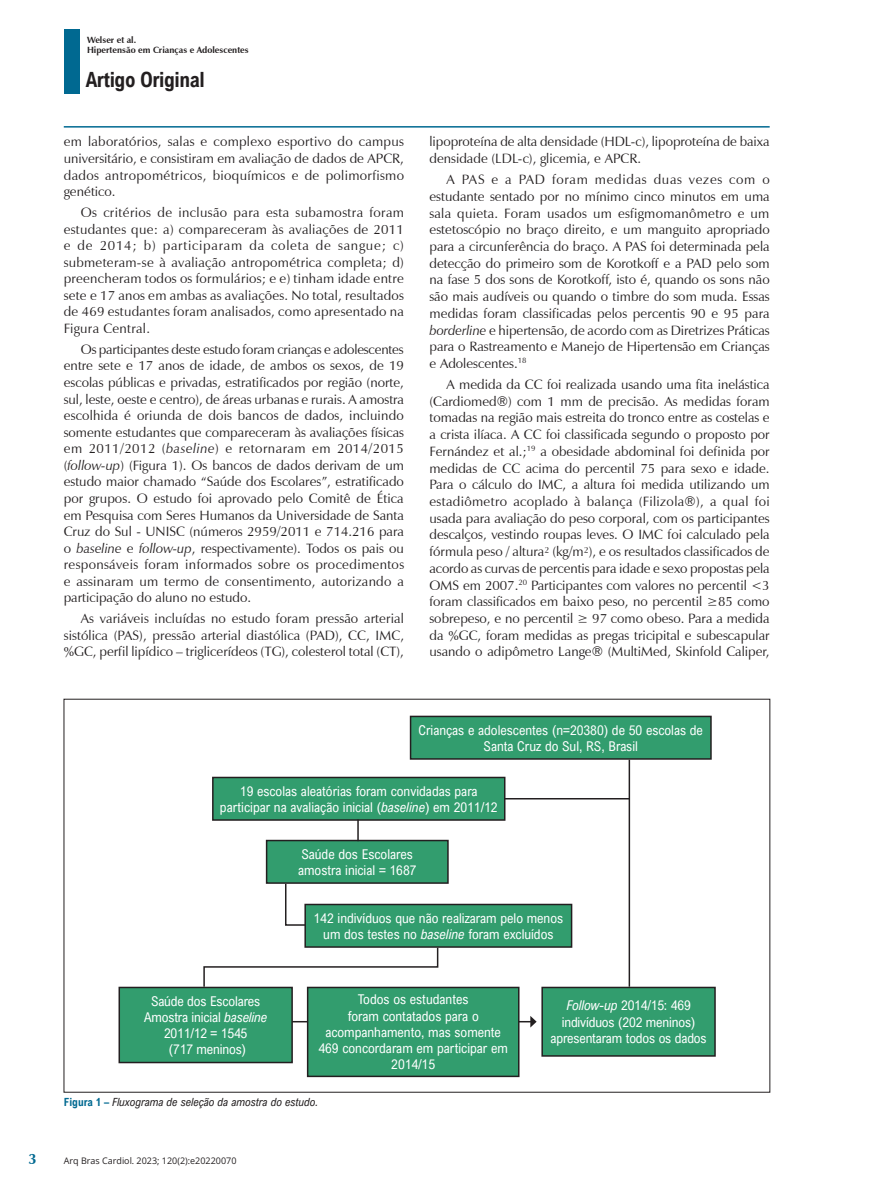
<style>
.page{position:relative;width:893px;height:1191px;background:#fff}
.page>*{position:absolute;margin:0;border:0;box-sizing:border-box;transform-origin:0 0}
.t1{font:700 21px "Arial Nova Cond";letter-spacing:-.02em;color:#231f20}
.t2{font:700 15px "Zapf Humanist 601 BT";color:#006991}
._01-TEXTO_BASICO{font:13.5px/16.6px "Zapf Humanist 601 BT";color:#231f20;text-align:justify}
.t3{font:13.5px/16.2px "Arial Nova Cond";color:#fff;text-align:center}
._06_-_LEGENDA_FIGURA{font:italic 11.25px "Arial Nova Cond";color:#231f20}
.t4{font:700 9px/10.8px "Zapf Humanist 601 BT";color:#231f20}
.t5{font:9px "Open Sans";color:#231f20}
.s1{font-style:italic}
.s2{font-weight:700;font-style:normal;color:#006991}
</style>
<div class="page">
<hr style="left:64px;top:126px;width:706px;height:2px;background:#006991">
<div style="left:64px;top:29px;width:16px;height:65px;background:#006991"></div>
<svg style="left:203px;top:947px;width:236px;height:41px"></svg>
<svg style="left:284px;top:883px;width:44px;height:43px"></svg>
<div style="left:411px;top:716px;width:300px;height:43px;background:#329d6e"></div>
<div style="left:410px;top:715px;width:302px;height:44px;border:2px solid #231f20"></div>
<div style="left:213px;top:777px;width:292px;height:43px;background:#329d6e"></div>
<div style="left:212px;top:776px;width:293px;height:44px;border:2px solid #231f20"></div>
<div style="left:119px;top:987px;width:173px;height:75px;background:#329d6e"></div>
<div style="left:119px;top:986px;width:174px;height:77px;border:2px solid #231f20"></div>
<div style="left:542px;top:987px;width:173px;height:69px;background:#329d6e"></div>
<div style="left:541px;top:986px;width:175px;height:70px;border:2px solid #231f20"></div>
<div style="left:308px;top:987px;width:211px;height:89px;background:#329d6e"></div>
<div style="left:307px;top:986px;width:212px;height:91px;border:2px solid #231f20"></div>
<div style="left:305px;top:904px;width:267px;height:43px;background:#329d6e"></div>
<div style="left:304px;top:903px;width:268px;height:44px;border:2px solid #231f20"></div>
<div style="left:267px;top:840px;width:181px;height:43px;background:#329d6e"></div>
<div style="left:266px;top:839px;width:183px;height:44px;border:2px solid #231f20"></div>
<svg style="left:519px;top:1015px;width:18px;height:12px"></svg>
<svg style="left:292px;top:1021px;width:16px;height:1px"></svg>
<hr style="left:357px;top:819px;width:2px;height:22px;background:#231f20">
<hr style="left:629px;top:759px;width:1px;height:227px;background:#231f20">
<hr style="left:504px;top:798px;width:125px;height:1px;background:#231f20">
<p class="t2" style="left:29px;top:1149px;width:10px">3</p>
<p class="t4" style="left:87px;top:34px;width:163px">Welser et al.<br>Hipertensão em Crianças e Adolescentes</p>
<h1 class="t1" style="left:86px;top:67px;width:121px">Artigo Original</h1>
<p class="_01-TEXTO_BASICO" style="left:64px;top:133px;width:342px">em laboratórios, salas e complexo esportivo do campus universitário, e consistiram em avaliação de dados de APCR, dados antropométricos, bioquímicos e de polimorfismo genético.</p>
<p class="_01-TEXTO_BASICO" style="left:64px;top:204px;width:342px;text-indent:17px">Os critérios de inclusão para esta subamostra foram estudantes que: a) compareceram às avaliações de 2011 e de 2014; b) participaram da coleta de sangue; c) submeteram-se à avaliação antropométrica completa; d) preencheram todos os formulários; e e) tinham idade entre sete e 17 anos em ambas as avaliações. No total, resultados de 469 estudantes foram analisados, como apresentado na Figura Central.</p>
<p class="_01-TEXTO_BASICO" style="left:64px;top:341px;width:342px;text-indent:17px">Os participantes deste estudo foram crianças e adolescentes entre sete e 17 anos de idade, de ambos os sexos, de 19 escolas públicas e privadas, estratificados por região (norte, sul, leste, oeste e centro), de áreas urbanas e rurais. A amostra escolhida é oriunda de dois bancos de dados, incluindo somente estudantes que compareceram às avaliações físicas em 2011/2012 (<span class="s1">baseline</span>) e retornaram em 2014/2015 (<span class="s1">follow-up</span>) (Figura 1). Os bancos de dados derivam de um estudo maior chamado “Saúde dos Escolares”, estratificado por grupos. O estudo foi aprovado pelo Comitê de Ética em Pesquisa com Seres Humanos da Universidade de Santa Cruz do Sul - UNISC (números 2959/2011 e 714.216 para o <span class="s1">baseline</span> e <span class="s1">follow-up</span>, respectivamente). Todos os pais ou responsáveis foram informados sobre os procedimentos e assinaram um termo de consentimento, autorizando a participação do aluno no estudo.</p>
<p class="_01-TEXTO_BASICO" style="left:64px;top:610px;width:342px;text-indent:17px">As variáveis incluídas no estudo foram pressão arterial sistólica (PAS), pressão arterial diastólica (PAD), CC, IMC, %GC, perfil lipídico – triglicerídeos (TG), colesterol total (CT),</p>
<p class="_01-TEXTO_BASICO" style="left:429px;top:133px;width:342px">lipoproteína de alta densidade (HDL-c), lipoproteína de baixa densidade (LDL-c), glicemia, e APCR.</p>
<p class="_01-TEXTO_BASICO" style="left:429px;top:171px;width:342px;text-indent:17px">A PAS e a PAD foram medidas duas vezes com o estudante sentado por no mínimo cinco minutos em uma sala quieta. Foram usados um esfigmomanômetro e um estetoscópio no braço direito, e um manguito apropriado para a circunferência do braço. A PAS foi determinada pela detecção do primeiro som de Korotkoff e a PAD pelo som na fase 5 dos sons de Korotkoff, isto é, quando os sons não são mais audíveis ou quando o timbre do som muda. Essas medidas foram classificadas pelos percentis 90 e 95 para <span class="s1">borderline</span> e hipertensão, de acordo com as Diretrizes Práticas para o Rastreamento e Manejo de Hipertensão em Crianças e Adolescentes.<sup>18</sup></p>
<p class="_01-TEXTO_BASICO" style="left:429px;top:376px;width:342px;text-indent:17px">A medida da CC foi realizada usando uma fita inelástica (Cardiomed®) com 1 mm de precisão. As medidas foram tomadas na região mais estreita do tronco entre as costelas e a crista ilíaca. A CC foi classificada segundo o proposto por Fernández et al.;<sup>19</sup> a obesidade abdominal foi definida por medidas de CC acima do percentil 75 para sexo e idade.<br>Para o cálculo do IMC, a altura foi medida utilizando um estadiômetro acoplado à balança (Filizola®), a qual foi usada para avaliação do peso corporal, com os participantes descalços, vestindo roupas leves. O IMC foi calculado pela fórmula peso / altura² (kg/m²), e os resultados classificados de acordo as curvas de percentis para idade e sexo propostas pela OMS em 2007.<sup>20</sup> Participantes com valores no percentil &lt;3 foram classificados em baixo peso, no percentil ≥85 como sobrepeso, e no percentil ≥ 97 como obeso. Para a medida da %GC, foram medidas as pregas tricipital e subescapular usando o adipômetro Lange® (MultiMed, Skinfold Caliper,</p>
<p class="t3" style="left:418px;top:721px;width:286px">Crianças e adolescentes (n=20380) de 50 escolas de<br>Santa Cruz do Sul, RS, Brasil</p>
<p class="t3" style="left:220px;top:782px;width:279px">19 escolas aleatórias foram convidadas para participar na avaliação inicial (<span class="s1">baseline</span>) em 2011/12</p>
<p class="t3" style="left:298px;top:845px;width:120px;text-align:left">Saúde dos Escolares amostra inicial = 1687</p>
<p class="t3" style="left:314px;top:909px;width:251px">142 indivíduos que não realizaram pelo menos um dos testes no <span class="s1">baseline</span> foram excluídos</p>
<p class="t3" style="left:318px;top:991px;width:191px">Todos os estudantes<br>foram contatados para o acompanhamento, mas somente<br>469 concordaram em participar em<br>2014/15</p>
<p class="t3" style="left:151px;top:992px;width:111px">Saúde dos Escolares</p>
<p class="t3" style="left:144px;top:1008px;width:125px">Amostra inicial <span class="s1">baseline<br></span>2011/12 = 1545<br>(717 meninos)</p>
<p class="t3" style="left:550px;top:997px;width:158px"><span class="s1">Follow-up</span> 2014/15: 469 indivíduos (202 meninos) apresentaram todos os dados</p>
<p class="_06_-_LEGENDA_FIGURA" style="left:64px;top:1095px;width:256px"><span class="s2">Figura 1 –</span> Fluxograma de seleção da amostra do estudo.</p>
<p class="t5" style="left:64px;top:1154px;width:174px">Arq Bras Cardiol. 2023; 120(2):e20220070</p>
</div>
